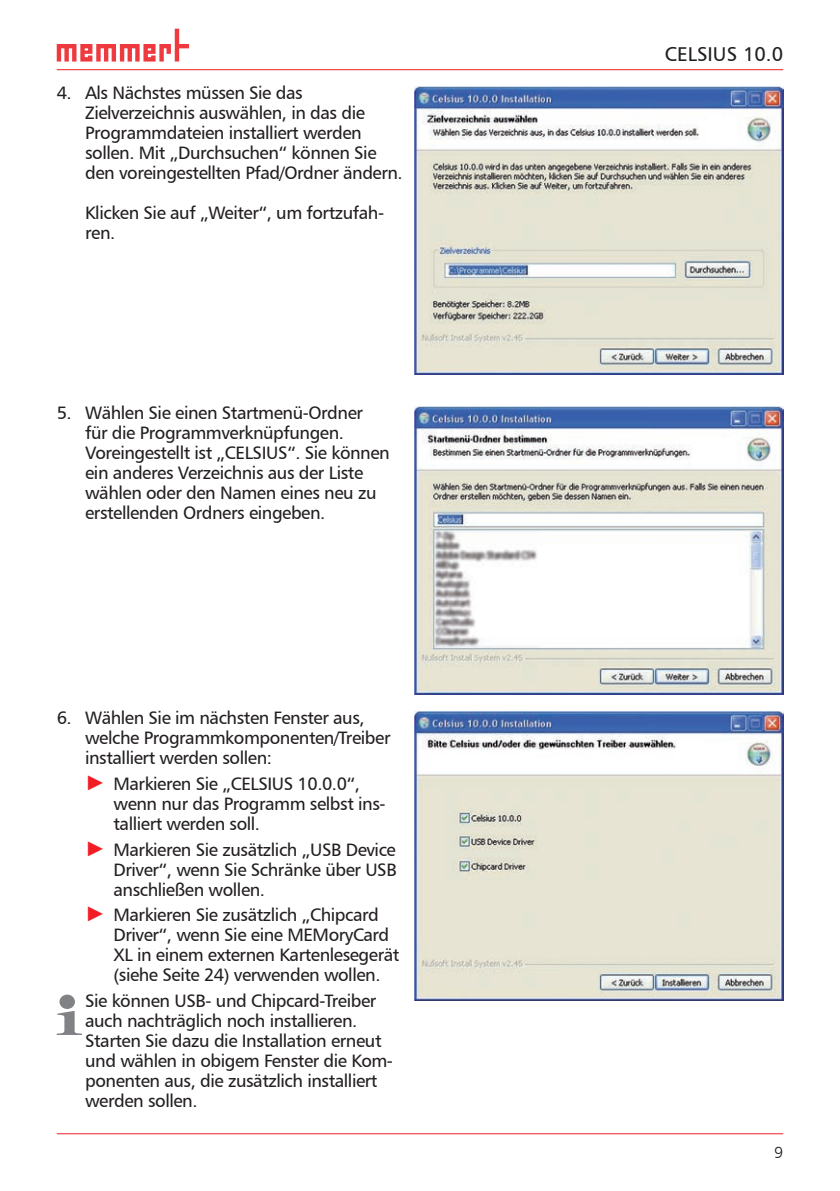
<style>
.page{position:relative;width:840px;height:1191px;background:#fff}
.page>*{position:absolute;margin:0;border:0;box-sizing:border-box;transform-origin:0 0}
.t1{font:20px "Humanist 777 BT Roman B";color:#231f20}
.Hinweis{font:18px/20px "Humanist 777 BT Roman B";letter-spacing:-.025em;color:#231f20}
.t2{font:16px "Humanist 777 BT Light B";color:#231f20}
.s1{font-family:"Arial";font-size:21px;color:#f31c24}
</style>
<div class="page">
<hr style="left:57px;top:69px;width:725px;height:1px;background:#f31c24">
<hr style="left:57px;top:1133px;width:725px;height:1px;background:#f31c24">
<svg style="left:57px;top:29px;width:132px;height:33px"></svg>
<img style="left:414px;top:86px;width:368px;height:288px">
<img style="left:414px;top:406px;width:368px;height:288px">
<img style="left:414px;top:712px;width:368px;height:288px">
<svg style="left:57px;top:1010px;width:25px;height:25px"></svg>
<div style="left:59px;top:994px;width:16px;height:15px;background:#808285;border-radius:50%"></div>
<p class="Hinweis" style="left:85px;top:82px;width:319px;text-indent:-28px">4. Als Nächstes müssen Sie das Zielverzeichnis auswählen, in das die Programmdateien installiert werden sollen. Mit „Durchsuchen“ können Sie den voreingestellten Pfad/Ordner ändern.</p>
<p class="Hinweis" style="left:85px;top:202px;width:300px">Klicken Sie auf „Weiter“, um fortzufah&shy;ren.</p>
<p class="Hinweis" style="left:85px;top:402px;width:306px;text-indent:-28px">5. Wählen Sie einen Startmenü-Ordner für die Programmverknüpfungen.<br>Voreingestellt ist „CELSIUS“. Sie können ein anderes Verzeichnis aus der Liste wählen oder den Namen eines neu zu erstellenden Ordners eingeben.</p>
<p class="Hinweis" style="left:85px;top:707px;width:307px;text-indent:-28px">6. Wählen Sie im nächsten Fenster aus, welche Programmkomponenten/Treiber installiert werden sollen:</p>
<p class="Hinweis" style="left:113px;top:773px;width:273px;text-indent:-28px"><span class="s1">►</span> Markieren Sie „CELSIUS 10.0.0“, wenn nur das Programm selbst ins&shy;talliert werden soll.</p>
<p class="Hinweis" style="left:113px;top:839px;width:284px;text-align:justify;text-indent:-28px"><span class="s1">►</span> Markieren Sie zusätzlich „USB Device Driver“, wenn Sie Schränke über USB anschließen wollen.</p>
<p class="Hinweis" style="left:113px;top:904px;width:287px;text-indent:-28px"><span class="s1">►</span> Markieren Sie zusätzlich „Chipcard Driver“, wenn Sie eine MEMoryCard XL in einem externen Kartenlesegerät (siehe Seite 24) verwenden wollen.</p>
<p class="Hinweis" style="left:85px;top:990px;width:309px">Sie können USB- und Chipcard-Treiber auch nachträglich noch installieren.<br>Starten Sie dazu die Installation erneut und wählen in obigem Fenster die Kom&shy;ponenten aus, die zusätzlich installiert werden sollen.</p>
<p class="t1" style="left:664px;top:42px;width:120px">CELSIUS 10.0</p>
<p class="t2" style="left:773px;top:1142px;width:10px">9</p>
</div>
